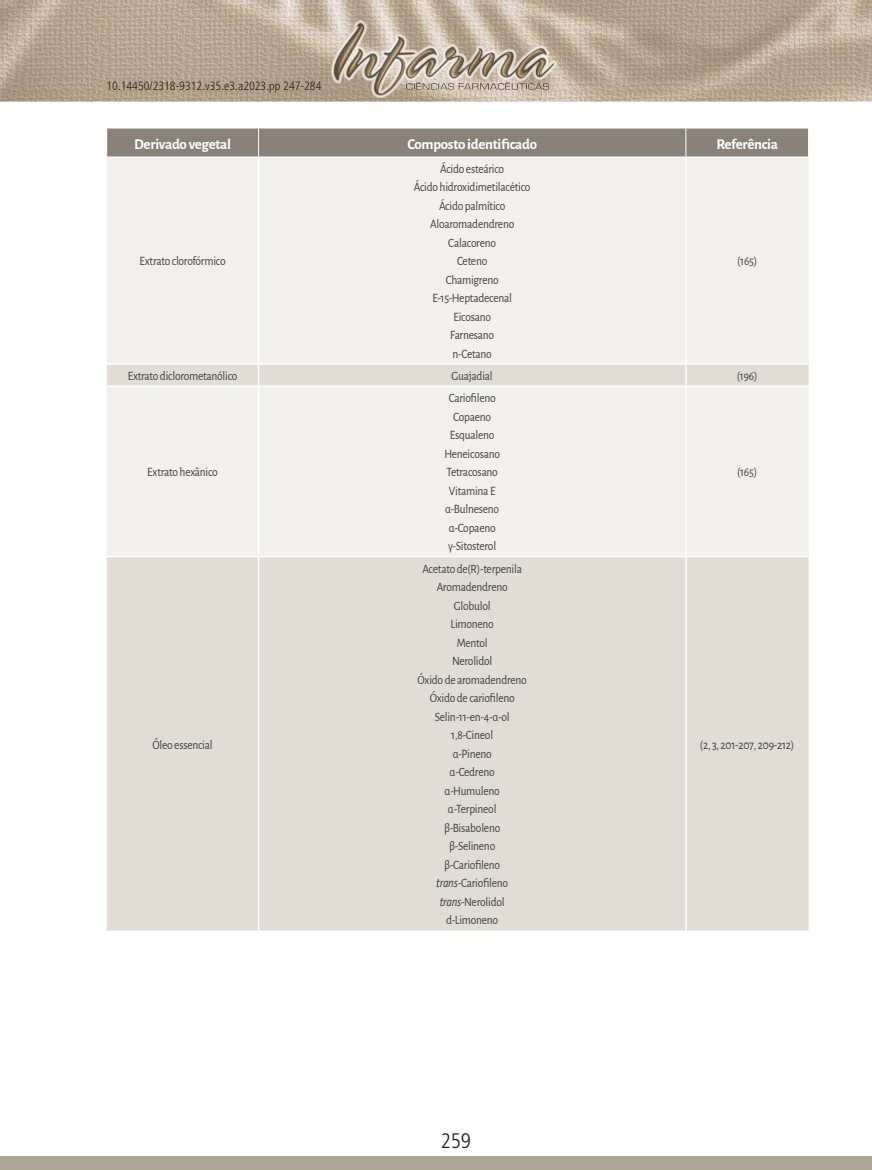
<style>
.page{position:relative;width:872px;height:1170px;background:#fff}
.page>*{position:absolute;margin:0;border:0;box-sizing:border-box;transform-origin:0 0}
.t1{font:300 condensed 21px "Frutiger LT Std";color:#231f20}
.t2{font:700 15px "Alegreya Sans";letter-spacing:-.02em;color:#fff}
.t3{font:12.75px/18.5px "Alegreya Sans";letter-spacing:-.02em;color:#3e3e3f;text-align:center;scale:.9 1}
.t4{font:300 condensed 12px "Frutiger LT Std";color:#231f20}
.s1{font-family:"Officina Sans Std";font-style:italic}
</style>
<div class="page">
<img style="left:0;top:0;width:872px;height:101px">
<div style="left:0;top:1155px;width:872px;height:14px;background:#afa695"></div>
<img style="left:332px;top:20px;width:224px;height:77px">
<div style="left:107px;top:158px;width:701px;height:205px;background:#f2f0ec"></div>
<svg style="left:107px;top:365px;width:701px;height:565px;background:#e6e2db"></svg>
<hr style="left:258px;top:157px;width:1px;height:206px;background:#fff">
<hr style="left:685px;top:157px;width:1px;height:206px;background:#fff">
<svg style="left:258px;top:365px;width:1px;height:20px"></svg>
<svg style="left:685px;top:365px;width:1px;height:20px"></svg>
<hr style="left:258px;top:387px;width:1px;height:168px;background:#fff">
<hr style="left:685px;top:387px;width:1px;height:168px;background:#fff">
<hr style="left:258px;top:557px;width:1px;height:373px;background:#fff">
<hr style="left:685px;top:557px;width:1px;height:373px;background:#fff">
<hr style="left:107px;top:385px;width:151px;height:2px;background:#fff">
<hr style="left:258px;top:385px;width:428px;height:2px;background:#fff">
<hr style="left:686px;top:385px;width:122px;height:2px;background:#fff">
<hr style="left:107px;top:555px;width:151px;height:2px;background:#fff">
<hr style="left:258px;top:555px;width:428px;height:2px;background:#fff">
<hr style="left:686px;top:555px;width:122px;height:2px;background:#fff">
<svg style="left:106px;top:128px;width:703px;height:29px;background:#8e867d"></svg>
<p class="t4" style="left:106px;top:79px;width:217px">10.14450/2318-9312.v35.e3.a2023.pp 247-284</p>
<p class="t2" style="left:134px;top:133px;width:98px">Derivado vegetal</p>
<p class="t2" style="left:407px;top:133px;width:131px">Composto identificado</p>
<p class="t2" style="left:716px;top:133px;width:63px">Referência</p>
<p class="t3" style="left:140px;top:251px;width:97px">Extrato clorofórmico</p>
<p class="t3" style="left:414px;top:159px;width:131px">Ácido esteárico<br>Ácido hidroxidimetilacético<br>Ácido palmítico<br>Aloaromadendreno<br>Calacoreno<br>Ceteno<br>Chamigreno<br>E-15-Heptadecenal<br>Eicosano<br>Farnesano<br>n-Cetano</p>
<p class="t3" style="left:737px;top:251px;width:24px">(165)</p>
<p class="t3" style="left:128px;top:366px;width:124px">Extrato diclorometanólico</p>
<p class="t3" style="left:451px;top:366px;width:47px">Guajadial</p>
<p class="t3" style="left:737px;top:366px;width:24px">(196)</p>
<p class="t3" style="left:147px;top:462px;width:80px">Extrato hexânico</p>
<p class="t3" style="left:152px;top:734px;width:68px">Óleo essencial</p>
<p class="t3" style="left:444px;top:388px;width:63px">Cariofileno<br>Copaeno<br>Esqualeno<br>Heneicosano<br>Tetracosano<br>Vitamina E α-Bulneseno α-Copaeno γ-Sitosterol</p>
<p class="t3" style="left:417px;top:558px;width:123px">Acetato de(R)-terpenila<br>Aromadendreno<br>Globulol<br>Limoneno<br>Mentol<br>Nerolidol<br>Óxido de aromadendreno<br>Óxido de cariofileno<br>Selin-11-en-4-α-ol<br>1,8-Cineol<br>α-Pineno<br>α-Cedreno<br>α-Humuleno<br>α-Terpineol<br>β-Bisaboleno<br>β-Selineno<br>β-Cariofileno <span class="s1">trans</span>-Cariofileno <span class="s1">trans</span>-Nerolidol d-Limoneno</p>
<h1 class="t1" style="left:441px;top:1128px;width:32px">259</h1>
<p class="t3" style="left:737px;top:462px;width:24px">(165)</p>
<p class="t3" style="left:700px;top:734px;width:106px">(2, 3, 201-207, 209-212)</p>
</div>
